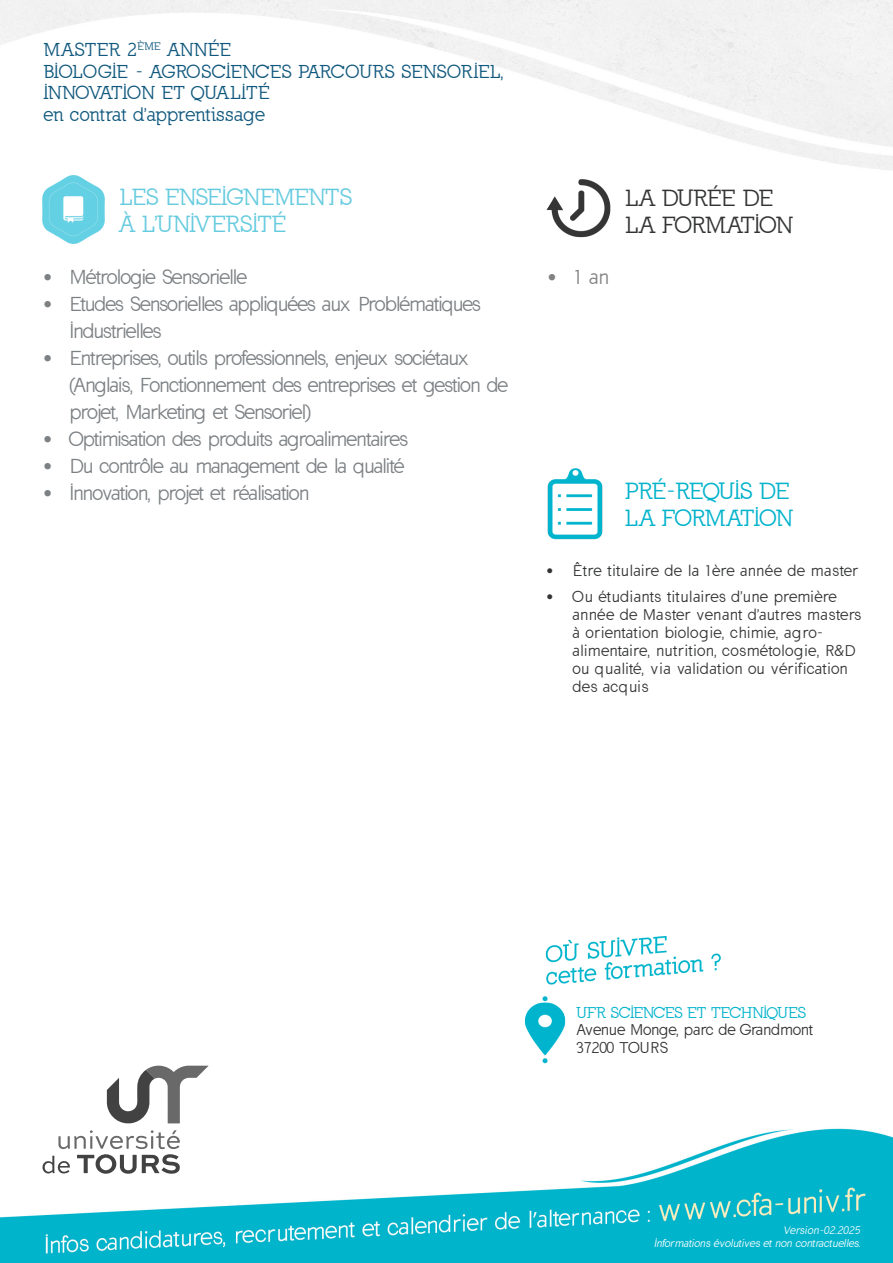
<style>
.page{position:relative;width:893px;height:1263px;background:#fff}
.page>*{position:absolute;margin:0;border:0;box-sizing:border-box;transform-origin:0 0}
.t1{font:22.5px "California";color:#03b3cc}
.t2{font:22.5px "California";color:#333434}
.t3{font:22.5px "California";color:#67cbdf}
.t4{font:22.5px "California";letter-spacing:.025em;color:#67cbdf}
.t5{font:19.5px/27px "California Sans";letter-spacing:-.025em;color:#7d8184}
.t6{font:19.5px "California Sans";color:#828281}
.t7{font:18px/21.6px "California";letter-spacing:.03em;color:#10587d}
.t8{font:18px "California";letter-spacing:.05em;color:#10587d}
.t9{font:15px/18px "California Sans";letter-spacing:.03em;color:#333434}
.t10{font:15px "California Sans";color:#333434}
.t11{font:15px "California";color:#03b3cc}
.t12{font:15px "California Sans";color:#03b3cc}
.t13{font:italic 10.5px "California Sans";color:#fff}
</style>
<div class="page">
<img style="left:0;top:0;width:893px;height:1263px">
<img style="left:43px;top:175px;width:62px;height:69px">
<img style="left:546px;top:179px;width:65px;height:63px">
<img style="left:539px;top:467px;width:71px;height:73px">
<img style="left:542px;top:931px;width:184px;height:55px">
<img style="left:523px;top:999px;width:46px;height:60px">
<svg style="left:43px;top:1065px;width:166px;height:109px"></svg>
<p class="t8" style="left:44px;top:39px;width:189px">MASTER 2<sup>ÈME</sup> ANNÉE</p>
<p class="t7" style="left:44px;top:61px;width:461px">BIOLOGIE - AGROSCIENCES PARCOURS SENSORIEL,<br>INNOVATION ET QUALITÉ</p>
<p class="t7" style="left:44px;top:104px;width:222px">en contrat d'apprentissage</p>
<p class="t3" style="left:120px;top:184px;width:233px">LES ENSEIGNEMENTS</p>
<p class="t4" style="left:120px;top:211px;width:168px">À L'UNIVERSITÉ</p>
<p class="t5" style="left:43px;top:264px;width:206px">• Métrologie Sensorielle</p>
<p class="t5" style="left:70px;top:291px;width:413px;text-indent:-27px">• Etudes Sensorielles appliquées aux Problématiques<br>Industrielles</p>
<p class="t5" style="left:70px;top:345px;width:440px;text-indent:-27px">• Entreprises, outils professionnels, enjeux sociétaux (Anglais, Fonctionnement des entreprises et gestion de projet, Marketing et Sensoriel)</p>
<p class="t5" style="left:43px;top:426px;width:367px">• Optimisation des produits agroalimentaires</p>
<p class="t5" style="left:43px;top:453px;width:363px">• Du contrôle au management de la qualité</p>
<p class="t5" style="left:43px;top:480px;width:268px">• Innovation, projet et réalisation</p>
<p class="t6" style="left:547px;top:266px;width:63px">• 1 an</p>
<p class="t2" style="left:625px;top:185px;width:149px">LA DURÉE DE</p>
<p class="t2" style="left:625px;top:212px;width:169px">LA FORMATION</p>
<p class="t1" style="left:625px;top:477px;width:166px">PRÉ-REQUIS DE</p>
<p class="t1" style="left:625px;top:504px;width:169px">LA FORMATION</p>
<p class="t9" style="left:546px;top:562px;width:314px">• Être titulaire de la 1ère année de master</p>
<p class="t9" style="left:573px;top:588px;width:290px;text-indent:-27px">• Ou étudiants titulaires d'une première année de Master venant d'autres masters à orientation biologie, chimie, agro&shy;alimentaire, nutrition, cosmétologie, R&amp;D ou qualité, via validation ou vérification des acquis</p>
<p class="t12" style="left:541px;top:990px;width:10px">•</p>
<p class="t12" style="left:541px;top:1052px;width:10px">•</p>
<p class="t11" style="left:576px;top:1004px;width:230px">UFR SCIENCES ET TECHNIQUES</p>
<p class="t10" style="left:576px;top:1021px;width:238px">Avenue Monge, parc de Grandmont</p>
<p class="t10" style="left:576px;top:1039px;width:93px">37200 TOURS</p>
<p class="t13" style="left:783px;top:1224px;width:81px">Version-02.2025</p>
<p class="t13" style="left:654px;top:1237px;width:210px">Informations évolutives et non contractuelles.</p>
</div>
